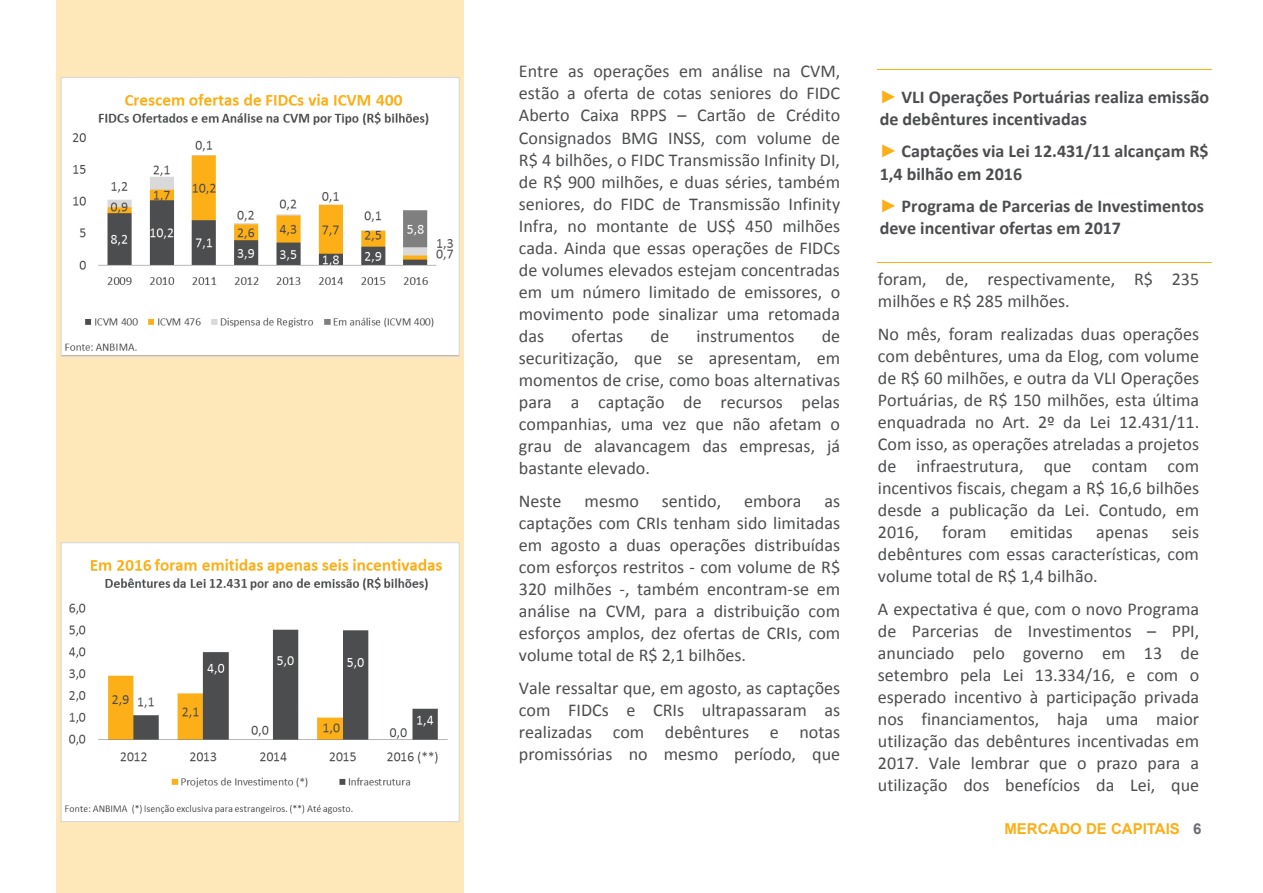
<style>
.page{position:relative;width:1263px;height:893px;background:#fff}
.page>*{position:absolute;margin:0;border:0;box-sizing:border-box;transform-origin:0 0}
.t1{font:18px/22px "Calibri";color:#4c4d4f;text-align:justify}
.t2{font:700 18px/22.2px "Calibri";color:#4c4d4f}
.t3{font:700 15px "Arial";color:#fcaf17}
.s1{font-family:"Arial";color:#fcaf17}
.s2{color:#6d6e71}
</style>
<div class="page">
<div style="left:56px;top:0;width:408px;height:893px;background:#fee7b9"></div>
<hr style="left:877px;top:70px;width:335px;height:1px;background:#fcaf17">
<hr style="left:877px;top:262px;width:335px;height:1px;background:#fcaf17">
<img style="left:63px;top:544px;width:395px;height:276px">
<div style="left:61px;top:542px;width:399px;height:280px;border:1px solid #d8d8d8"></div>
<img style="left:63px;top:79px;width:395px;height:276px">
<div style="left:61px;top:77px;width:399px;height:280px;border:1px solid #d8d8d8"></div>
<p class="t1" style="left:519px;top:60px;width:323px">Entre as operações em análise na CVM, estão a oferta de cotas seniores do FIDC Aberto Caixa RPPS – Cartão de Crédito Consignados BMG INSS, com volume de R$ 4 bilhões, o FIDC Transmissão Infinity DI, de R$ 900 milhões, e duas séries, também seniores, do FIDC de Transmissão Infinity Infra, no montante de US$ 450 milhões cada. Ainda que essas operações de FIDCs de volumes elevados estejam concentradas em um número limitado de emissores, o movimento pode sinalizar uma retomada das</p>
<p class="t1" style="left:571px;top:325px;width:54px">ofertas</p>
<p class="t1" style="left:651px;top:325px;width:20px">de</p>
<p class="t1" style="left:696px;top:325px;width:100px">instrumentos</p>
<p class="t1" style="left:519px;top:325px;width:323px;text-indent:303px">de securitização, que se apresentam, em momentos de crise, como boas alternativas para a captação de recursos pelas companhias, uma vez que não afetam o grau de alavancagem das empresas, já bastante elevado.</p>
<p class="t1" style="left:519px;top:490px;width:44px">Neste</p>
<p class="t1" style="left:585px;top:490px;width:56px">mesmo</p>
<p class="t1" style="left:662px;top:490px;width:61px">sentido,</p>
<p class="t1" style="left:744px;top:490px;width:59px">embora</p>
<p class="t1" style="left:519px;top:490px;width:323px;text-indent:306px">as captações com CRIs tenham sido limitadas em agosto a duas operações distribuídas com esforços restritos - com volume de R$ 320 milhões -, também encontram-se em análise na CVM, para a distribuição com esforços amplos, dez ofertas de CRIs, com volume total de R$ 2,1 bilhões.</p>
<p class="t1" style="left:519px;top:677px;width:323px">Vale ressaltar que, em agosto, as captações com FIDCs e CRIs ultrapassaram as realizadas com debêntures e notas promissórias no mesmo período, que</p>
<p class="t2" style="left:880px;top:86px;width:331px"><span class="s1">►</span> VLI Operações Portuárias realiza emissão de debêntures incentivadas</p>
<p class="t2" style="left:880px;top:140px;width:331px"><span class="s1">►</span> Captações via Lei 12.431/11 alcançam R$<br>1,4 bilhão em 2016</p>
<p class="t2" style="left:880px;top:195px;width:326px"><span class="s1">►</span> Programa de Parcerias de Investimentos deve incentivar ofertas em 2017</p>
<p class="t1" style="left:878px;top:268px;width:323px">foram, de, respectivamente, R$ 235 milhões e R$ 285 milhões.</p>
<p class="t1" style="left:878px;top:323px;width:323px">No mês, foram realizadas duas operações com debêntures, uma da Elog, com volume de R$ 60 milhões, e outra da VLI Operações Portuárias, de R$ 150 milhões, esta última enquadrada no Art. 2º da Lei 12.431/11.<br>Com isso, as operações atreladas a projetos de infraestrutura, que contam com incentivos fiscais, chegam a R$ 16,6 bilhões desde a publicação da Lei. Contudo, em 2016,</p>
<p class="t1" style="left:942px;top:521px;width:46px">foram</p>
<p class="t1" style="left:1010px;top:521px;width:64px">emitidas</p>
<p class="t1" style="left:1096px;top:521px;width:54px">apenas</p>
<p class="t1" style="left:878px;top:521px;width:323px;text-indent:294px">seis debêntures com essas características, com volume total de R$ 1,4 bilhão.</p>
<p class="t1" style="left:878px;top:598px;width:323px">A expectativa é que, com o novo Programa de Parcerias de Investimentos – PPI, anunciado pelo governo em 13 de setembro pela Lei 13.334/16, e com o esperado incentivo à participação privada nos financiamentos, haja uma maior utilização das debêntures incentivadas em 2017. Vale lembrar que o prazo para a utilização dos benefícios da Lei, que</p>
<p class="t3" style="left:1004px;top:819px;width:199px">MERCADO DE CAPITAIS <span class="s2">6</span></p>
</div>
